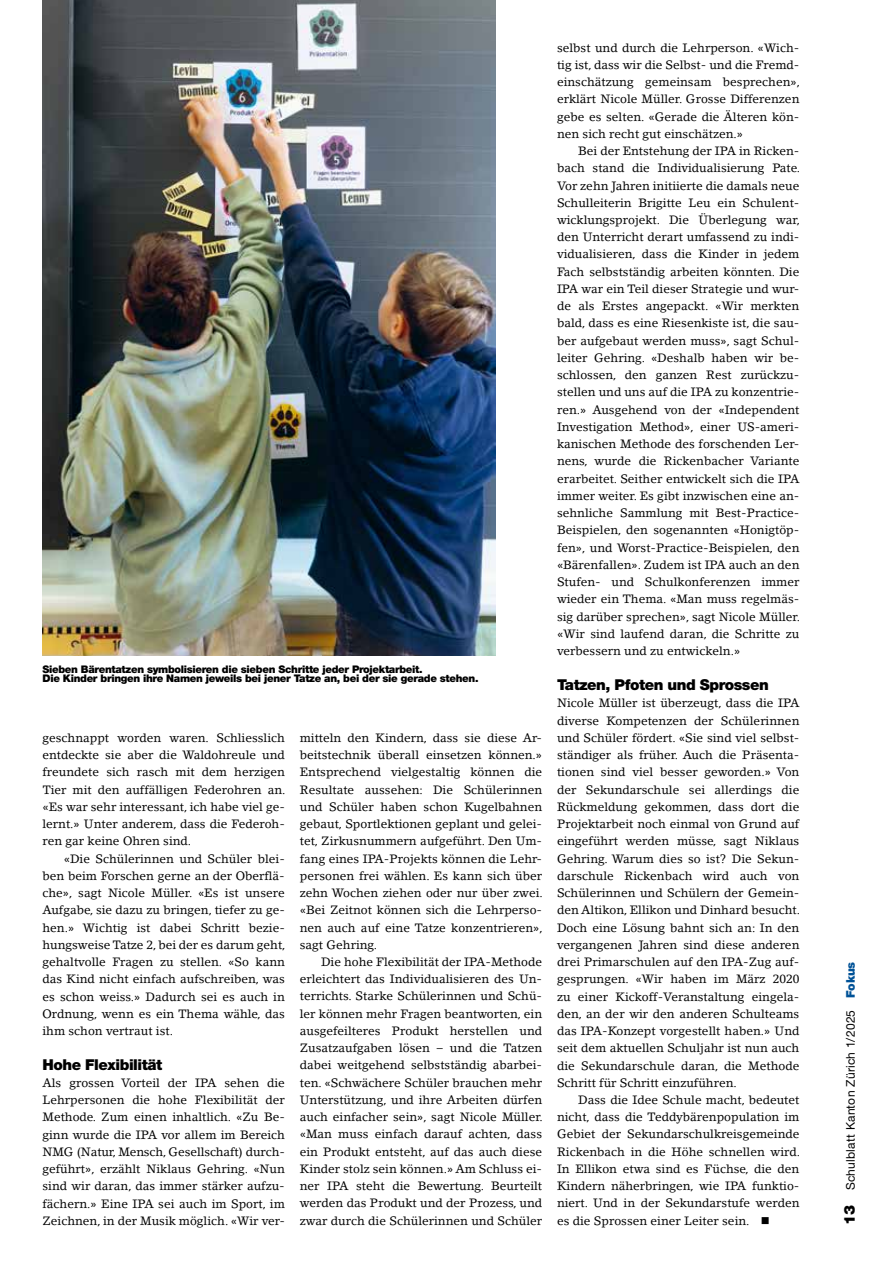
<style>
.page{position:relative;width:893px;height:1263px;background:#fff}
.page>*{position:absolute;margin:0;border:0;box-sizing:border-box;transform-origin:0 0}
.t1{font:900 15px "Helvetica Neue LT Std";letter-spacing:-.03em;color:#000}
.t2{font:12px/17.2px "Lino Letter Std";color:#000;text-align:justify}
.t3{font:12px "Helvetica Neue LT Std";letter-spacing:.02em;color:#000}
.t4{font:900 10.5px/9px "Helvetica Neue LT Std";letter-spacing:-.03em;color:#000}
.s1{font-weight:900;color:#005297}
</style>
<div class="page">
<img style="left:43px;top:0;width:452px;height:656px">
<p class="t4" style="left:43px;top:664px;width:438px">Sieben Bärentatzen symbolisieren die sieben Schritte jeder Projektarbeit.<br>Die Kinder bringen ihre Namen jeweils bei jener Tatze an, bei der sie gerade stehen.</p>
<p class="t2" style="left:43px;top:729px;width:245px">geschnappt worden waren. Schliesslich entdeckte sie aber die Waldohreule und freundete sich rasch mit dem herzigen Tier mit den auffälligen Federohren an. «Es war sehr interessant, ich habe viel ge&shy;lernt.» Unter anderem, dass die Federoh&shy;ren gar keine Ohren sind.</p>
<p class="t2" style="left:43px;top:850px;width:245px;text-indent:21px">«Die Schülerinnen und Schüler blei&shy;ben beim Forschen gerne an der Oberflä&shy;che», sagt Nicole Müller. «Es ist unsere Aufgabe, sie dazu zu bringen, tiefer zu ge&shy;hen.» Wichtig ist dabei Schritt bezie&shy;hungsweise Tatze 2, bei der es darum geht, gehaltvolle Fragen zu stellen. «So kann das Kind nicht einfach aufschreiben, was es schon weiss.» Dadurch sei es auch in Ordnung, wenn es ein Thema wähle, das ihm schon vertraut ist.</p>
<p class="t1" style="left:43px;top:1055px;width:121px">Hohe Flexibilität</p>
<p class="t2" style="left:43px;top:1074px;width:244px">Als grossen Vorteil der IPA sehen die Lehrpersonen die hohe Flexibilität der Methode. Zum einen inhaltlich. «Zu Be&shy;ginn wurde die IPA vor allem im Bereich NMG (Natur, Mensch, Gesellschaft) durch&shy;geführt», erzählt Niklaus Gehring. «Nun sind wir daran, das immer stärker aufzu&shy;fächern.» Eine IPA sei auch im Sport, im Zeichnen, in der Musik möglich. «Wir ver-</p>
<p class="t2" style="left:300px;top:729px;width:245px">mitteln den Kindern, dass sie diese Ar&shy;beitstechnik überall einsetzen können.» Entsprechend vielgestaltig können die Resultate aussehen: Die Schülerinnen und Schüler haben schon Kugelbahnen gebaut, Sportlektionen geplant und gelei&shy;tet, Zirkusnummern aufgeführt. Den Um&shy;fang eines IPA- Projekts können die Lehr&shy;personen frei wählen. Es kann sich über zehn Wochen ziehen oder nur über zwei. «Bei Zeitnot können sich die Lehrperso&shy;nen auch auf eine Tatze konzentrieren», sagt Gehring.</p>
<p class="t2" style="left:300px;top:953px;width:245px;text-indent:21px">Die hohe Flexibilität der IPA- Methode erleichtert das Individualisieren des Un&shy;terrichts. Starke Schülerinnen und Schü&shy;ler können mehr Fragen beantworten, ein ausgefeilteres Produkt herstellen und Zusatzaufgaben lösen – und die Tatzen dabei weitgehend selbstständig abarbei&shy;ten. «Schwächere Schüler brauchen mehr Unterstützung, und ihre Arbeiten dürfen auch einfacher sein», sagt Nicole Müller. «Man muss einfach darauf achten, dass ein Produkt entsteht, auf das auch diese Kinder stolz sein können.» Am Schluss ei&shy;ner IPA steht die Bewertung. Beurteilt werden das Produkt und der Prozess, und zwar durch die Schülerinnen und Schüler</p>
<p class="t2" style="left:557px;top:39px;width:245px">selbst und durch die Lehrperson. «Wich&shy;tig ist, dass wir die Selbst- und die Fremd&shy;einschätzung gemeinsam besprechen», erklärt Nicole Müller. Grosse Differenzen gebe es selten. «Gerade die Älteren kön&shy;nen sich recht gut einschätzen.»</p>
<p class="t2" style="left:557px;top:142px;width:245px;text-align:left;text-indent:21px">Bei der Entstehung der IPA in Ricken&shy;bach stand die Individualisierung Pate.<br>Vor zehn Jahren initiierte die damals neue Schulleiterin Brigitte Leu ein Schulent&shy;wicklungsprojekt. Die Überlegung war, den Unterricht derart umfassend zu indi&shy;vidualisieren, dass die Kinder in jedem Fach selbstständig arbeiten könnten. Die IPA war ein Teil dieser Strategie und wur&shy;de als Erstes angepackt. «Wir merkten bald, dass es eine Riesenkiste ist, die sau&shy;ber aufgebaut werden muss», sagt Schul&shy;leiter Gehring. «Deshalb haben wir be&shy;schlossen, den ganzen Rest zurückzu&shy;stellen und uns auf die IPA zu konzentrie&shy;ren.» Ausgehend von der «Independent Investigation Method», einer US- ameri&shy;kanischen Methode des forschenden Ler&shy;nens, wurde die Rickenbacher Variante erarbeitet. Seither entwickelt sich die IPA immer weiter. Es gibt inzwischen eine an&shy;sehnliche Sammlung mit Best- Practice-Beispielen, den sogenannten «Honigtöp&shy;fen», und Worst- Practice- Beispielen, den «Bärenfallen». Zudem ist IPA auch an den Stufen- und Schulkonferenzen immer wieder ein Thema. «Man muss regelmäs&shy;sig darüber sprechen», sagt Nicole Müller. «Wir sind laufend daran, die Schritte zu verbessern und zu entwickeln.»</p>
<p class="t1" style="left:557px;top:676px;width:213px">Tatzen, Pfoten und Sprossen</p>
<p class="t2" style="left:557px;top:694px;width:245px">Nicole Müller ist überzeugt, dass die IPA diverse Kompetenzen der Schülerinnen und Schüler fördert. «Sie sind viel selbst&shy;ständiger als früher. Auch die Präsenta&shy;tionen sind viel besser geworden.» Von der Sekundarschule sei allerdings die Rückmeldung gekommen, dass dort die Projektarbeit noch einmal von Grund auf eingeführt werden müsse, sagt Niklaus Gehring. Warum dies so ist? Die Sekun&shy;darschule Rickenbach wird auch von Schülerinnen und Schülern der Gemein&shy;den Altikon, Ellikon und Dinhard besucht.<br>Doch eine Lösung bahnt sich an: In den vergangenen Jahren sind diese anderen drei Primarschulen auf den IPA- Zug auf&shy;gesprungen. «Wir haben im März 2020 zu einer Kickoff- Veranstaltung eingela&shy;den, an der wir den anderen Schulteams das IPA- Konzept vorgestellt haben.» Und seit dem aktuellen Schuljahr ist nun auch die Sekundarschule daran, die Methode Schritt für Schritt einzuführen.</p>
<p class="t2" style="left:557px;top:1091px;width:245px;text-indent:21px">Dass die Idee Schule macht, bedeutet nicht, dass die Teddybärenpopulation im Gebiet der Sekundarschulkreisgemeinde Rickenbach in die Höhe schnellen wird.<br>In Ellikon etwa sind es Füchse, die den Kindern näherbringen, wie IPA funktio&shy;niert. Und in der Sekundarstufe werden es die Sprossen einer Leiter sein. ■</p>
<p class="t3" style="left:843px;top:1190px;width:230px;rotate:-90deg">Schulblatt Kanton Zürich 1/2025 <span class="s1">Fokus</span></p>
<p class="t1" style="left:840px;top:1225px;width:21px;rotate:-90deg">13</p>
</div>
